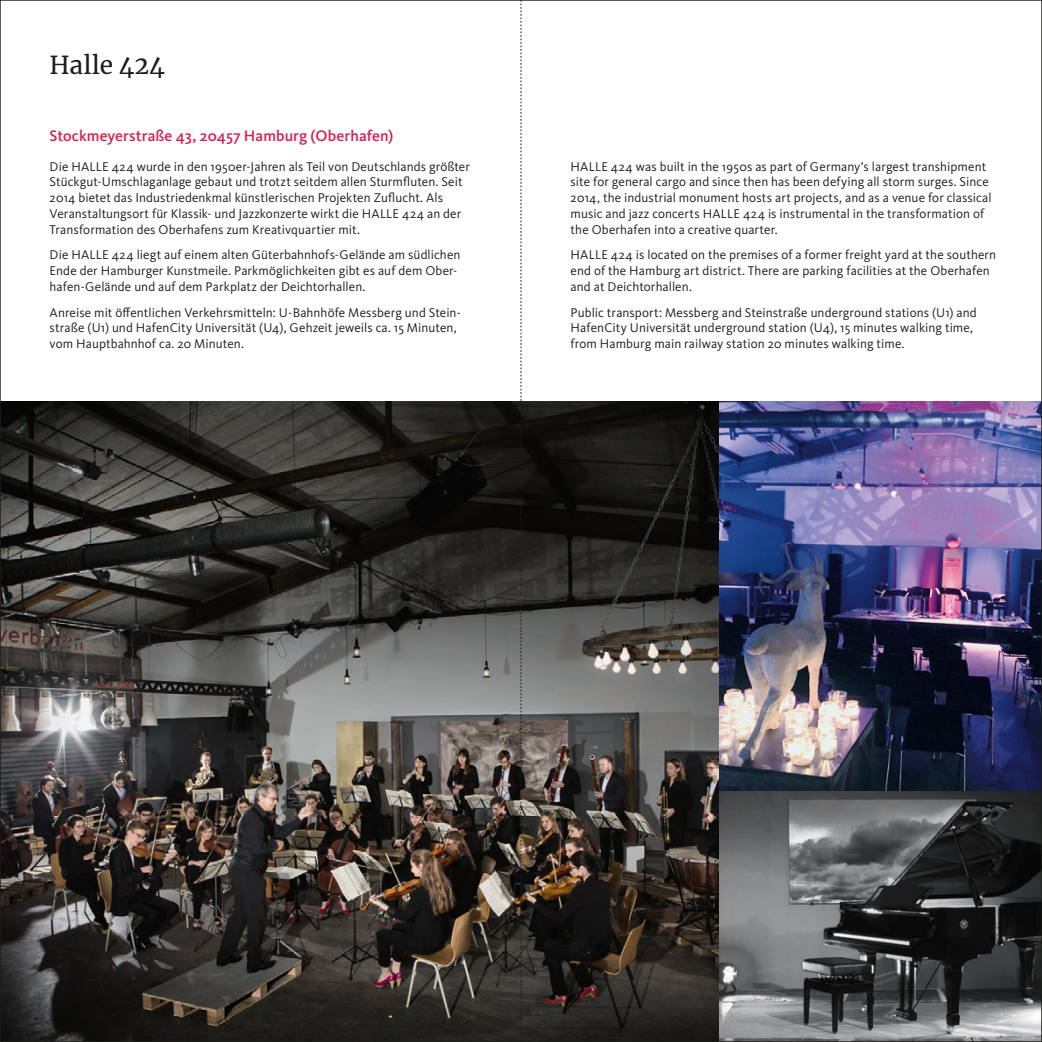
<style>
.page{position:relative;width:1042px;height:1042px;background:#fff}
.page>*{position:absolute;margin:0;border:0;box-sizing:border-box;transform-origin:0 0}
.t1{font:24.5px "Merriweather";letter-spacing:-.005em;color:#1d1d1b}
.t2{font:500 15.75px "Kievit OT";letter-spacing:.005em;color:#d52053}
.t3{font:13.12px/15.8px "Kievit Pro";letter-spacing:.005em;color:#1d1d1b}
</style>
<div class="page">
<img style="left:2px;top:402px;width:1038px;height:638px">
<svg style="left:521px;top:0;width:1px;height:1042px"></svg>
<h1 class="t1" style="left:50px;top:48px;width:117px">Halle 424</h1>
<p class="t2" style="left:50px;top:127px;width:345px">Stockmeyerstraße 43, 20457 Hamburg (Oberhafen)</p>
<p class="t3" style="left:50px;top:158px;width:422px">Die HALLE 424 wurde in den 1950er-Jahren als Teil von Deutschlands größter Stückgut-Umschlaganlage gebaut und trotzt seitdem allen Sturmfluten. Seit 2014 bietet das Industriedenkmal künstlerischen Projekten Zuflucht. Als Veranstaltungsort für Klassik- und Jazzkonzerte wirkt die HALLE 424 an der Transformation des Oberhafens zum Kreativquartier mit.</p>
<p class="t3" style="left:50px;top:247px;width:412px">Die HALLE 424 liegt auf einem alten Güterbahnhofs-Gelände am südlichen<br>Ende der Hamburger Kunstmeile. Parkmöglichkeiten gibt es auf dem Ober&shy;hafen-Gelände und auf dem Parkplatz der Deichtorhallen.</p>
<p class="t3" style="left:50px;top:304px;width:413px">Anreise mit öffentlichen Verkehrsmitteln: U-Bahnhöfe Messberg und Stein&shy;straße (U1) und HafenCity Universität (U4), Gehzeit jeweils ca. 15 Minuten, vom Hauptbahnhof ca. 20 Minuten.</p>
<p class="t3" style="left:570px;top:158px;width:422px">HALLE 424 was built in the 1950s as part of Germany’s largest transhipment site for general cargo and since then has been defying all storm surges. Since 2014, the industrial monument hosts art projects, and as a venue for classical music and jazz concerts HALLE 424 is instrumental in the transformation of the Oberhafen into a creative quarter.</p>
<p class="t3" style="left:570px;top:247px;width:427px">HALLE 424 is located on the premises of a former freight yard at the southern end of the Hamburg art district. There are parking facilities at the Oberhafen and at Deichtorhallen.</p>
<p class="t3" style="left:570px;top:304px;width:408px">Public transport: Messberg and Steinstraße underground stations (U1) and<br>HafenCity Universität underground station (U4), 15 minutes walking time, from Hamburg main railway station 20 minutes walking time.</p>
</div>
